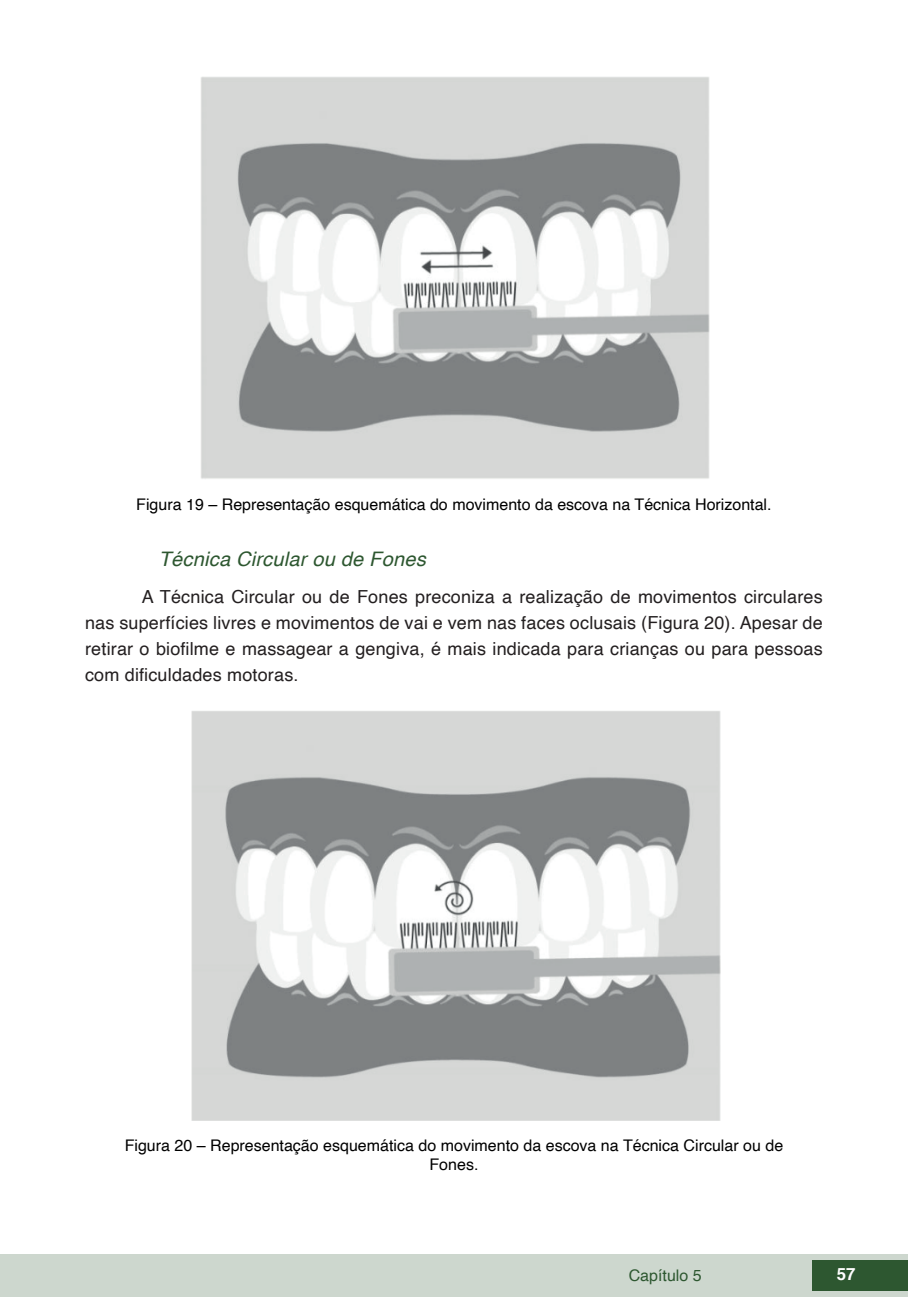
<style>
.page{position:relative;width:908px;height:1304px;background:#fff}
.page>*{position:absolute;margin:0;border:0;box-sizing:border-box;transform-origin:0 0}
.t1{font:italic 20px "Helvetica";letter-spacing:.01em;color:#2d5730}
.t2{font:18px/26px "Helvetica";letter-spacing:.01em;color:#231f20;text-align:justify}
.t3{font:700 16.8px "Helvetica";color:#fff}
.t4{font:16px/19.2px "Helvetica";color:#000;text-align:center}
.t5{font:16px "Helvetica";color:#2d5730}
</style>
<div class="page">
<div style="left:0;top:1254px;width:906px;height:43px;background:#cdd7ce"></div>
<div style="left:812px;top:1261px;width:95px;height:30px;background:#2d5730"></div>
<img style="left:201px;top:77px;width:509px;height:402px">
<img style="left:191px;top:711px;width:529px;height:410px">
<p class="t4" style="left:136px;top:495px;width:636px">Figura 19 – Representação esquemática do movimento da escova na Técnica Horizontal.</p>
<p class="t1" style="left:159px;top:543px;width:268px">Técnica Circular ou de Fones</p>
<p class="t2" style="left:85px;top:584px;width:738px;text-indent:57px">A Técnica Circular ou de Fones preconiza a realização de movimentos circulares nas superfícies livres e movimentos de vai e vem nas faces oclusais (Figura 20). Apesar de retirar o biofilme e massagear a gengiva, é mais indicada para crianças ou para pessoas com dificuldades motoras.</p>
<p class="t4" style="left:125px;top:1136px;width:659px">Figura 20 – Representação esquemática do movimento da escova na Técnica Circular ou de<br>Fones.</p>
<p class="t5" style="left:628px;top:1263px;width:74px">Capítulo 5</p>
<p class="t3" style="left:836px;top:1261px;width:20px">57</p>
</div>
